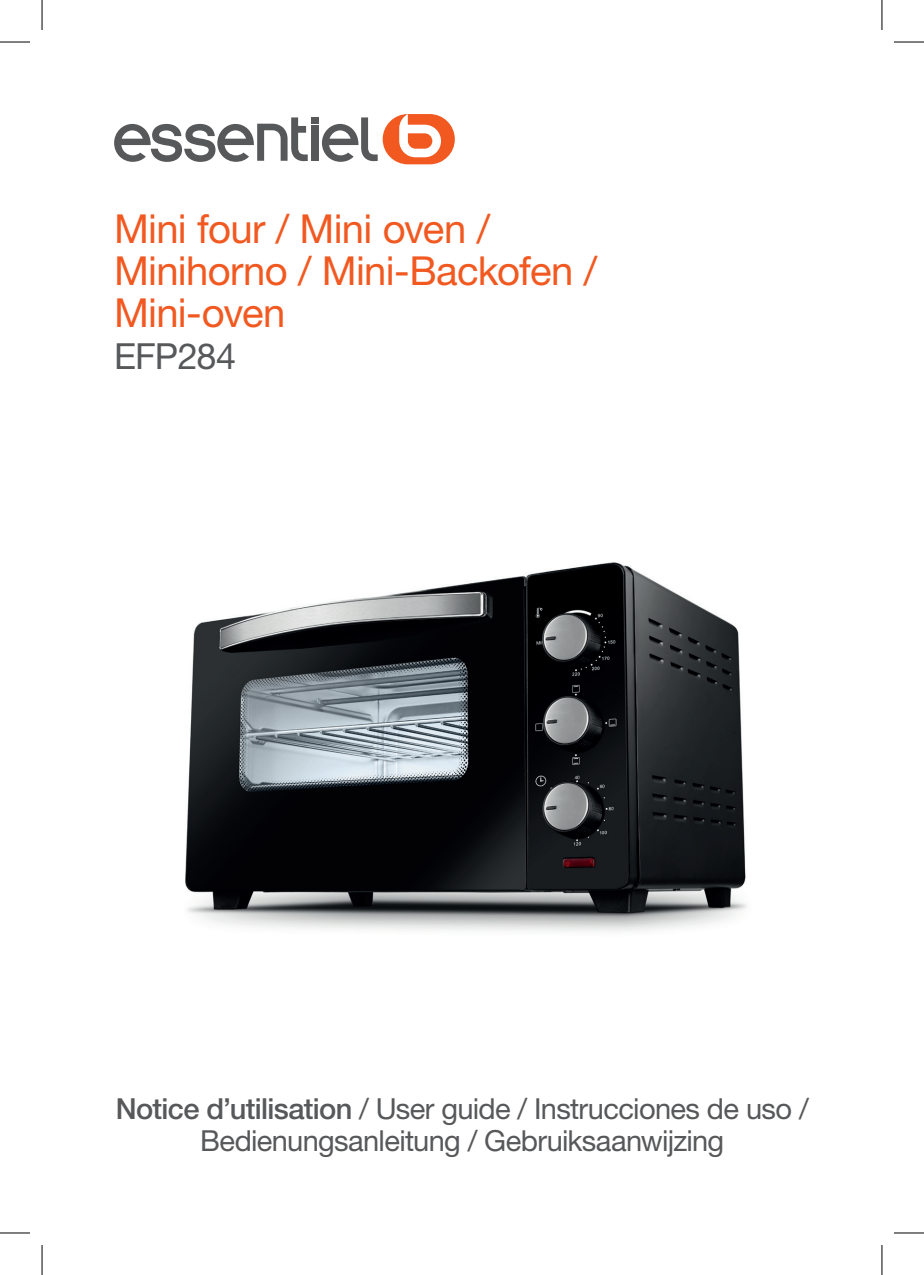
<style>
.page{position:relative;width:924px;height:1275px;background:#fff}
.page>*{position:absolute;margin:0;border:0;box-sizing:border-box;transform-origin:0 0}
.t1{font:40px/42px "Helvetica Neue LT Std";letter-spacing:-.02em;color:#f15921}
.t2{font:36px "Helvetica Neue LT Std";letter-spacing:-.025em;color:#57585a}
.t3{font:29px/32px "Helvetica Neue LT Std";letter-spacing:-.025em;color:#57585a;text-align:center}
.s1{font-weight:500}
</style>
<div class="page">
<img style="left:185px;top:562px;width:562px;height:370px">
<div style="left:311px;top:117px;width:7px;height:7px;background:#57585a"></div>
<div style="left:311px;top:126px;width:7px;height:35px;background:#57585a"></div>
<svg style="left:114px;top:117px;width:193px;height:45px"></svg>
<svg style="left:322px;top:114px;width:132px;height:50px"></svg>
<hr style="left:0;top:42px;width:30px;height:1px;background:#000">
<hr style="left:893px;top:42px;width:30px;height:1px;background:#000">
<hr style="left:0;top:1232px;width:30px;height:1px;background:#000">
<hr style="left:893px;top:1232px;width:30px;height:1px;background:#000">
<hr style="left:42px;top:0;width:1px;height:30px;background:#000">
<hr style="left:42px;top:1245px;width:1px;height:30px;background:#000">
<hr style="left:881px;top:0;width:1px;height:30px;background:#000">
<hr style="left:881px;top:1245px;width:1px;height:30px;background:#000">
<h1 class="t1" style="left:114px;top:207px;width:484px">Mini four / Mini oven /<br>Minihorno / Mini-Backofen /<br>Mini-oven</h1>
<p class="t2" style="left:114px;top:335px;width:124px">EFP284</p>
<p class="t3" style="left:116px;top:1092px;width:694px"><span class="s1">Notice d’utilisation</span> / User guide / Instrucciones de uso /<br>Bedienungsanleitung / Gebruiksaanwijzing</p>
</div>
